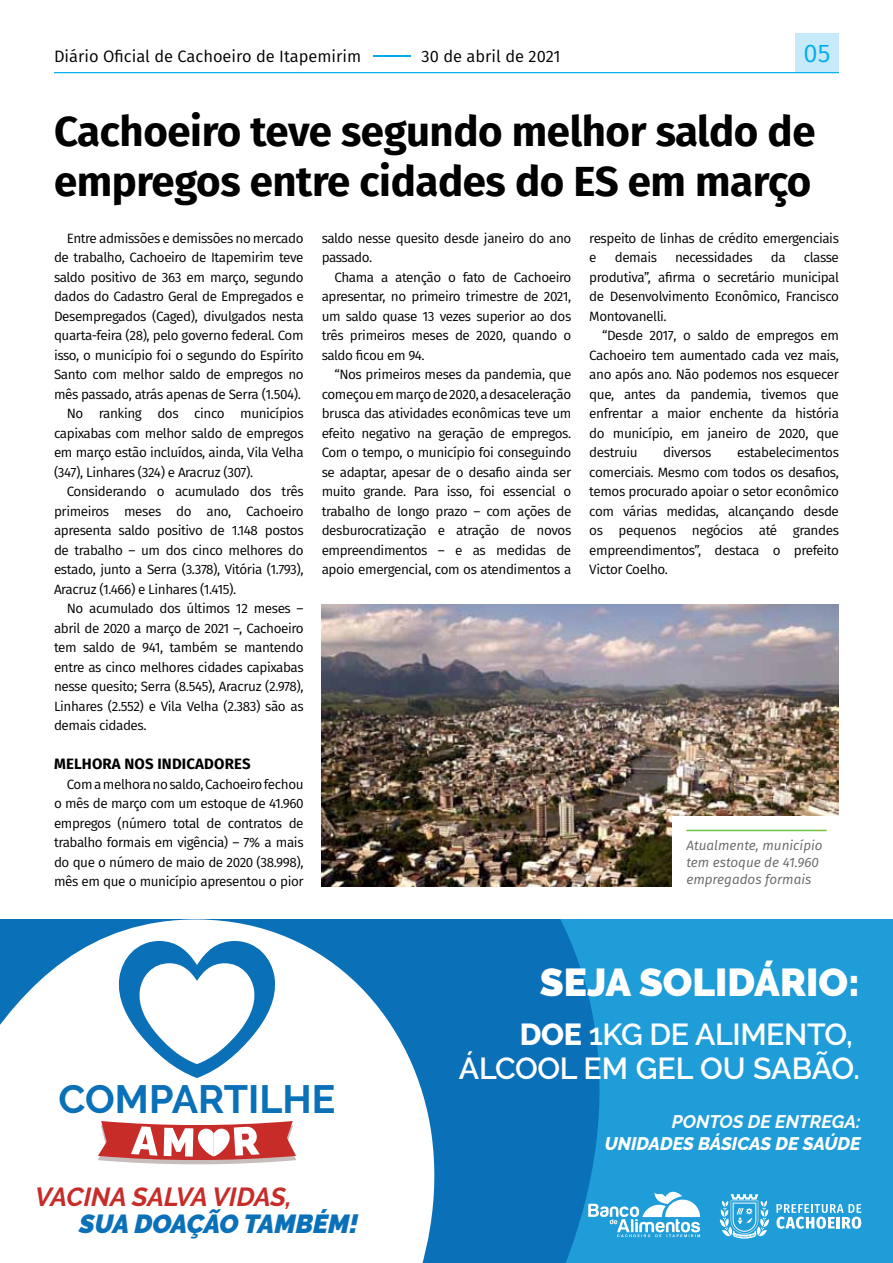
<style>
.page{position:relative;width:893px;height:1263px;background:#fff}
.page>*{position:absolute;margin:0;border:0;box-sizing:border-box;transform-origin:0 0}
.t1{font:700 42px/50.4px "Fira Sans";letter-spacing:-.01em;color:#000}
.t2{font:700 39.3px "Raleway";color:#0a71b9}
.t3{font:900 38.7px "Raleway";color:#fff}
.t4{font:600 30.3px/33.6px "Raleway";letter-spacing:-.01em;color:#fff;text-align:right}
.t5{font:italic 700 26.1px "Raleway";letter-spacing:-.01em;color:#c72c29}
.t6{font:italic 900 26.1px "Raleway";letter-spacing:-.005em;color:#0a71b9}
.t7{font:25.5px "Fira Sans";color:#00aeef}
.t8{font:italic 800 18.15px "Raleway";color:#fff}
.t9{font:italic 700 18.15px "Raleway";color:#fff}
.t10{font:16.5px "Fira Sans";color:#000}
.t11{font:700 15px "Fira Sans";letter-spacing:.01em;color:#000}
.t12{font:13.5px/19.5px "Fira Sans";letter-spacing:-.03em;color:#000;text-align:justify}
.t13{font:italic 13.5px/16.6px "Fira Sans";color:#666668}
.s1{color:#00aeef}
.s2{font-weight:800}
</style>
<div class="page">
<div style="left:795px;top:33px;width:44px;height:40px;background:#c7eafb"></div>
<hr style="left:54px;top:72px;width:785px;height:1px;background:#00aeef">
<img style="left:322px;top:604px;width:517px;height:282px">
<div style="left:671px;top:816px;width:168px;height:71px;background:#fff"></div>
<hr style="left:686px;top:830px;width:141px;height:1px;background:#75c044">
<div style="left:0;top:919px;width:893px;height:344px;background:#1f9dd9"></div>
<svg style="left:0;top:919px;width:600px;height:344px;background:#95c2e1"></svg>
<svg style="left:117px;top:941px;width:160px;height:137px;background:#afd0e8"></svg>
<svg style="left:97px;top:1121px;width:199px;height:43px;background:#dc8c8a"></svg>
<svg style="left:776px;top:1204px;width:85px;height:25px"></svg>
<svg style="left:720px;top:1194px;width:49px;height:45px"></svg>
<svg style="left:588px;top:1186px;width:112px;height:51px"></svg>
<p class="t10" style="left:54px;top:43px;width:508px">Diário Oficial de Cachoeiro de Itapemirim <span class="s1">–</span>30 de abril de 2021</p>
<h3 class="t7" style="left:804px;top:34px;width:28px">05</h3>
<h1 class="t1" style="left:54px;top:103px;width:763px">Cachoeiro teve segundo melhor saldo de empregos entre cidades do ES em março</h1>
<p class="t12" style="left:67px;top:228px;width:238px">Entre admissões e demissões no mercado</p>
<p class="t12" style="left:54px;top:248px;width:251px">de trabalho, Cachoeiro de Itapemirim teve</p>
<p class="t12" style="left:54px;top:267px;width:251px">saldo positivo de 363 em março, segundo</p>
<p class="t12" style="left:54px;top:287px;width:251px">dados do Cadastro Geral de Empregados e</p>
<p class="t12" style="left:54px;top:306px;width:251px">Desempregados (Caged), divulgados nesta</p>
<p class="t12" style="left:54px;top:326px;width:251px">quarta-feira (28), pelo governo federal. Com</p>
<p class="t12" style="left:54px;top:345px;width:251px">isso, o município foi o segundo do Espírito</p>
<p class="t12" style="left:54px;top:364px;width:251px">Santo com melhor saldo de empregos no</p>
<p class="t12" style="left:54px;top:384px;width:248px">mês passado, atrás apenas de Serra (1.504).</p>
<p class="t12" style="left:67px;top:403px;width:238px">No ranking dos cinco municípios</p>
<p class="t12" style="left:54px;top:423px;width:251px">capixabas com melhor saldo de empregos</p>
<p class="t12" style="left:54px;top:442px;width:251px">em março estão incluídos, ainda, Vila Velha</p>
<p class="t12" style="left:54px;top:462px;width:201px">(347), Linhares (324) e Aracruz (307).</p>
<p class="t12" style="left:67px;top:481px;width:238px">Considerando o acumulado dos três</p>
<p class="t12" style="left:54px;top:501px;width:251px">primeiros meses do ano, Cachoeiro</p>
<p class="t12" style="left:54px;top:520px;width:251px">apresenta saldo positivo de 1.148 postos</p>
<p class="t12" style="left:54px;top:540px;width:251px">de trabalho – um dos cinco melhores do</p>
<p class="t12" style="left:54px;top:559px;width:251px">estado, junto a Serra (3.378), Vitória (1.793),</p>
<p class="t12" style="left:54px;top:579px;width:184px">Aracruz (1.466) e Linhares (1.415).</p>
<p class="t12" style="left:67px;top:598px;width:238px">No acumulado dos últimos 12 meses –</p>
<p class="t12" style="left:54px;top:618px;width:251px">abril de 2020 a março de 2021 –, Cachoeiro</p>
<p class="t12" style="left:54px;top:637px;width:251px">tem saldo de 941, também se mantendo</p>
<p class="t12" style="left:54px;top:657px;width:251px">entre as cinco melhores cidades capixabas</p>
<p class="t12" style="left:54px;top:676px;width:251px">nesse quesito; Serra (8.545), Aracruz (2.978),</p>
<p class="t12" style="left:54px;top:696px;width:251px">Linhares (2.552) e Vila Velha (2.383) são as</p>
<p class="t12" style="left:54px;top:715px;width:94px">demais cidades.</p>
<p class="t11" style="left:54px;top:751px;width:198px">MELHORA NOS INDICADORES</p>
<p class="t12" style="left:54px;top:774px;width:251px;text-indent:13px">Com a melhora no saldo, Cachoeiro fechou o mês de março com um estoque de 41.960 empregos (número total de contratos de trabalho formais em vigência) – 7% a mais do que o número de maio de 2020 (38.998), mês em que o município apresentou o pior</p>
<p class="t12" style="left:589px;top:228px;width:251px">respeito de linhas de crédito emergenciais e</p>
<p class="t12" style="left:322px;top:228px;width:251px">saldo nesse quesito desde janeiro do ano passado.</p>
<p class="t12" style="left:322px;top:267px;width:251px;text-indent:13px">Chama a atenção o fato de Cachoeiro apresentar, no primeiro trimestre de 2021, um saldo quase 13 vezes superior ao dos três primeiros meses de 2020, quando o saldo ficou em 94.</p>
<p class="t12" style="left:322px;top:364px;width:251px;text-indent:13px">“Nos primeiros meses da pandemia, que começou em março de 2020, a desaceleração brusca das atividades econômicas teve um efeito negativo na geração de empregos.<br>Com o tempo, o município foi conseguindo se adaptar, apesar de o desafio ainda ser muito grande. Para isso, foi essencial o trabalho de longo prazo – com ações de desburocratização e atração de novos empreendimentos – e as medidas de apoio emergencial, com os atendimentos a</p>
<p class="t12" style="left:615px;top:247px;width:44px">demais</p>
<p class="t12" style="left:675px;top:247px;width:79px">necessidades</p>
<p class="t12" style="left:771px;top:247px;width:16px">da</p>
<p class="t12" style="left:589px;top:247px;width:251px;text-indent:214px">classe produtiva”, afirma o secretário municipal de Desenvolvimento Econômico, Francisco Montovanelli.</p>
<p class="t12" style="left:589px;top:325px;width:251px;text-indent:13px">“Desde 2017, o saldo de empregos em Cachoeiro tem aumentado cada vez mais, ano após ano. Não podemos nos esquecer que, antes da pandemia, tivemos que enfrentar a maior enchente da história do município, em janeiro de 2020, que destruiu</p>
<p class="t12" style="left:589px;top:442px;width:251px;text-indent:148px">estabelecimentos comerciais. Mesmo com todos os desafios, temos procurado apoiar o setor econômico com várias medidas, alcançando desde os pequenos negócios até grandes empreendimentos”, destaca o prefeito Victor Coelho.</p>
<p class="t12" style="left:663px;top:442px;width:50px">diversos</p>
<p class="t13" style="left:686px;top:837px;width:138px">Atualmente, município tem estoque de 41.960 empregados formais</p>
<h2 class="t2" style="left:59px;top:1077px;width:278px">COMPARTILHE</h2>
<h3 class="t5" style="left:35px;top:1182px;width:258px">VACINA SALVA VIDAS,</h3>
<h3 class="t6" style="left:79px;top:1209px;width:281px">SUA DOAÇÃO TAMBÉM!</h3>
<h3 class="t3" style="left:540px;top:959px;width:322px">SEJA SOLIDÁRIO:</h3>
<h3 class="t4" style="left:459px;top:1017px;width:403px"><span class="s2">DOE</span> 1KG DE ALIMENTO,<br>ÁLCOOL EM GEL OU SABÃO.</h3>
<h3 class="t9" style="left:672px;top:1111px;width:190px">PONTOS DE ENTREGA:</h3>
<h3 class="t8" style="left:605px;top:1132px;width:257px">UNIDADES BÁSICAS DE SAÚDE</h3>
</div>
